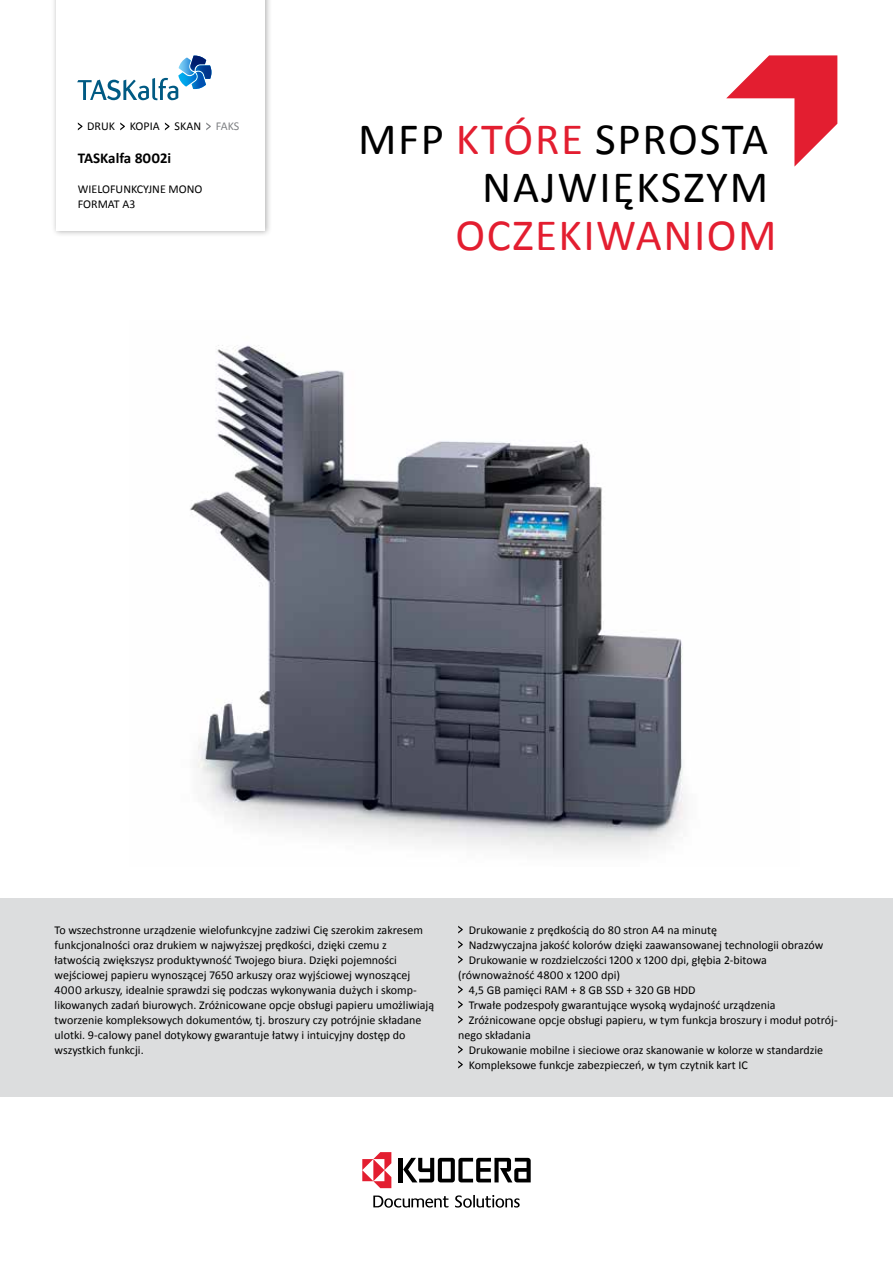
<style>
.page{position:relative;width:893px;height:1263px;background:#fff}
.page>*{position:absolute;margin:0;border:0;box-sizing:border-box;transform-origin:0 0}
.t1{font:45px/48px "Calibri";letter-spacing:.04em;color:#000;text-align:right}
.t2{font:45px "Calibri";letter-spacing:.035em;color:#e31e30}
.t3{font:700 15px "Calibri";color:#000}
.t4{font:12px/15px "Calibri";color:#000}
.s1{color:#808285}
.s2{color:#e31e30}
</style>
<div class="page">
<img style="left:190px;top:345px;width:495px;height:507px">
<svg style="left:726px;top:55px;width:111px;height:112px"></svg>
<hr style="left:399px;top:1158px;width:4px;height:24px;background:#000">
<svg style="left:403px;top:1158px;width:128px;height:24px"></svg>
<svg style="left:455px;top:1195px;width:65px;height:13px"></svg>
<svg style="left:373px;top:1195px;width:75px;height:13px"></svg>
<svg style="left:362px;top:1152px;width:29px;height:36px"></svg>
<div style="left:51px;top:0;width:221px;height:237px;background:#000;opacity:.3"></div>
<div style="left:56px;top:0;width:208px;height:231px;background:#fff"></div>
<div style="left:0;top:898px;width:893px;height:198px;background:#dcddde"></div>
<svg style="left:458px;top:926px;width:5px;height:7px"></svg>
<svg style="left:458px;top:941px;width:5px;height:7px"></svg>
<svg style="left:458px;top:956px;width:5px;height:7px"></svg>
<svg style="left:458px;top:986px;width:5px;height:7px"></svg>
<svg style="left:458px;top:1001px;width:5px;height:7px"></svg>
<svg style="left:458px;top:1016px;width:5px;height:7px"></svg>
<svg style="left:458px;top:1046px;width:5px;height:7px"></svg>
<svg style="left:458px;top:1061px;width:5px;height:7px"></svg>
<svg style="left:78px;top:122px;width:4px;height:8px"></svg>
<svg style="left:120px;top:122px;width:5px;height:8px"></svg>
<svg style="left:165px;top:122px;width:5px;height:8px"></svg>
<svg style="left:206px;top:122px;width:5px;height:8px"></svg>
<svg style="left:77px;top:56px;width:134px;height:44px"></svg>
<p class="t4" style="left:87px;top:119px;width:28px">DRUK</p>
<p class="t4" style="left:130px;top:119px;width:31px">KOPIA</p>
<p class="t4" style="left:175px;top:119px;width:54px">SKAN <span class="s1">FAKS</span></p>
<p class="t3" style="left:78px;top:148px;width:95px">TASKalfa 8002i</p>
<p class="t4" style="left:78px;top:182px;width:53px">WIELOFUNKCYJNE</p>
<p class="t4" style="left:169px;top:182px;width:10px">MONO</p>
<p class="t4" style="left:78px;top:197px;width:59px">FORMAT A3</p>
<h1 class="t1" style="left:358px;top:114px;width:412px">MFP <span class="s2">które</span> sprosta największym</h1>
<h1 class="t2" style="left:456px;top:204px;width:323px">oczekiwaniom</h1>
<p class="t4" style="left:55px;top:922px;width:381px">To wszechstronne urządzenie wielofunkcyjne zadziwi Cię szerokim zakresem funkcjonalności oraz drukiem w najwyższej prędkości, dzięki czemu z łatwością zwiększysz produktywność Twojego biura. Dzięki pojemności wejściowej papieru wynoszącej 7650 arkuszy oraz wyjściowej wynoszącej 4000 arkuszy, idealnie sprawdzi się podczas wykonywania dużych i skomp&shy;likowanych zadań biurowych. Zróżnicowane opcje obsługi papieru umożliwiają tworzenie kompleksowych dokumentów, tj. broszury czy potrójnie składane ulotki. 9-calowy panel dotykowy gwarantuje łatwy i intuicyjny dostęp do wszystkich funkcji.</p>
<p class="t4" style="left:469px;top:922px;width:250px">Drukowanie z prędkością do 80 stron A4 na minutę</p>
<p class="t4" style="left:463px;top:937px;width:362px">Nadzwyczajna jakość kolorów dzięki zaawansowanej technologii obrazów</p>
<p class="t4" style="left:469px;top:952px;width:300px">Drukowanie w rozdzielczości 1200 x 1200 dpi, głębia 2-bitowa</p>
<p class="t4" style="left:458px;top:967px;width:163px">(równoważność 4800 x 1200 dpi)</p>
<p class="t4" style="left:469px;top:982px;width:228px">4,5 GB pamięci RAM + 8 GB SSD + 320 GB HDD</p>
<p class="t4" style="left:469px;top:997px;width:308px">Trwałe podzespoły gwarantujące wysoką wydajność urządzenia</p>
<p class="t4" style="left:463px;top:1012px;width:376px">Zróżnicowane opcje obsługi papieru, w tym funkcja broszury i moduł potrój-</p>
<p class="t4" style="left:458px;top:1027px;width:74px">nego składania</p>
<p class="t4" style="left:469px;top:1042px;width:356px">Drukowanie mobilne i sieciowe oraz skanowanie w kolorze w standardzie</p>
<p class="t4" style="left:463px;top:1057px;width:281px">Kompleksowe funkcje zabezpieczeń, w tym czytnik kart IC</p>
</div>
